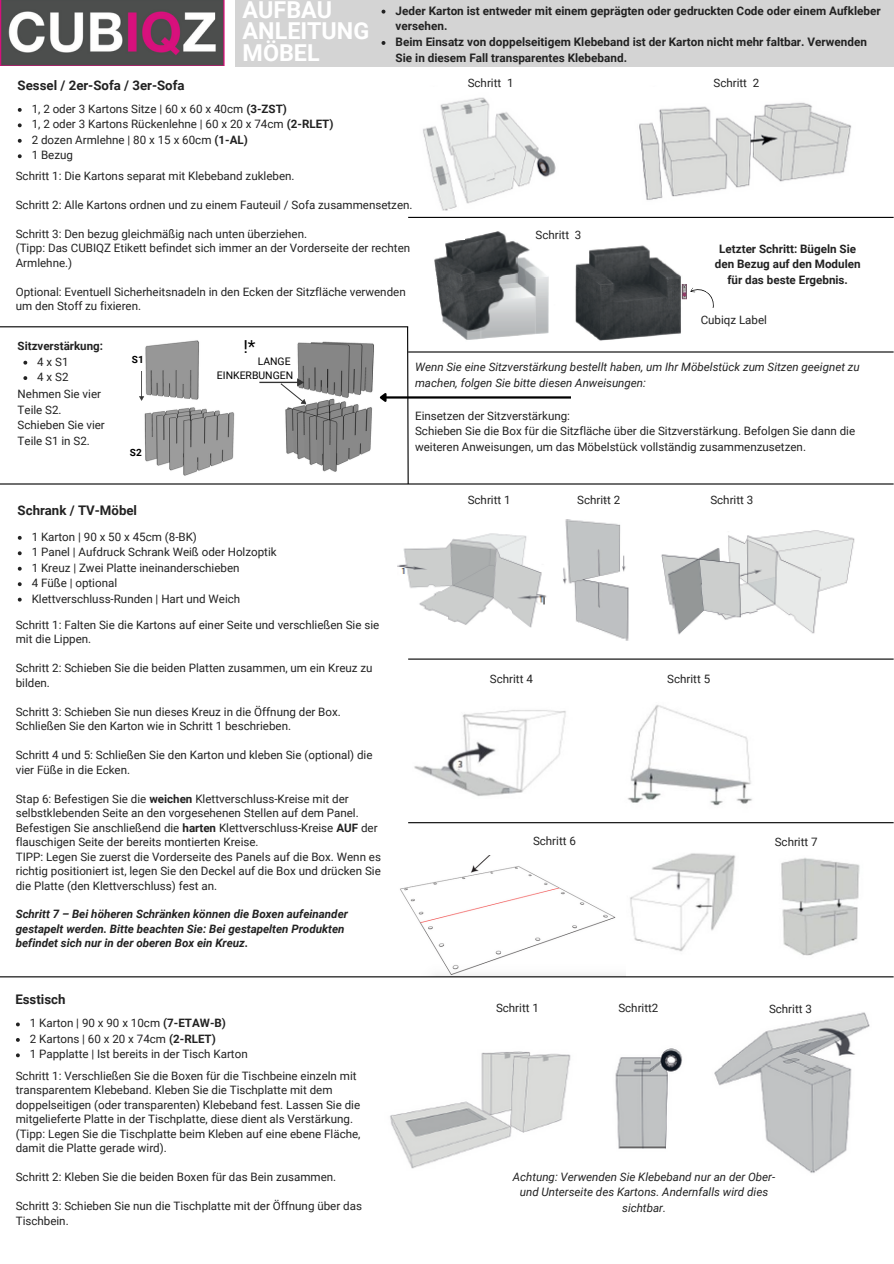
<style>
.page{position:relative;width:894px;height:1264px;background:#fff}
.page>*{position:absolute;margin:0;border:0;box-sizing:border-box;transform-origin:0 0}
.t1{font:700 23.25px/21.3px "Roboto";color:#fff}
.t2{font:17.85px "Roboto";color:#000}
.t3{font:700 13.2px "Roboto";color:#222}
.t4{font:700 11.7px/15.9px "Roboto";color:#222}
.t5{font:11.55px/14.5px "Roboto";color:#222}
.t6{font:italic 11.55px/15.5px "Roboto";color:#222;text-align:center}
.t7{font:italic 700 11.55px/14.5px "Roboto";color:#222}
.t8{font:700 11.55px "Roboto";color:#222}
.t9{font:10.5px "Roboto";color:#000}
.t10{font:700 10.05px "Roboto";color:#000}
.s1{font-weight:700}
</style>
<div class="page">
<div style="left:235px;top:0;width:658px;height:66px;background:#d4d4d4"></div>
<img style="left:0;top:0;width:224px;height:66px">
<img style="left:390px;top:1012px;width:480px;height:161px">
<img style="left:423px;top:97px;width:429px;height:114px">
<img style="left:434px;top:231px;width:253px;height:110px">
<img style="left:434px;top:231px;width:30px;height:9px">
<svg style="left:690px;top:287px;width:24px;height:21px"></svg>
<img style="left:562px;top:484px;width:52px;height:17px">
<img style="left:414px;top:710px;width:152px;height:86px">
<img style="left:627px;top:705px;width:125px;height:101px">
<img style="left:781px;top:858px;width:79px;height:98px">
<img style="left:630px;top:853px;width:106px;height:99px">
<img style="left:400px;top:856px;width:225px;height:120px">
<img style="left:397px;top:533px;width:150px;height:95px">
<img style="left:563px;top:519px;width:292px;height:122px">
<img style="left:563px;top:605px;width:8px;height:22px">
<hr style="left:408px;top:217px;width:485px;height:1px;background:#000">
<hr style="left:408px;top:658px;width:485px;height:1px;background:#000">
<hr style="left:0;top:483px;width:893px;height:1px;background:#000">
<hr style="left:408px;top:822px;width:485px;height:1px;background:#000">
<hr style="left:0;top:976px;width:893px;height:1px;background:#000">
<img style="left:144px;top:340px;width:91px;height:136px">
<svg style="left:139px;top:371px;width:5px;height:30px"></svg>
<img style="left:285px;top:341px;width:89px;height:131px">
<svg style="left:259px;top:378px;width:49px;height:28px"></svg>
<hr style="left:408px;top:351px;width:485px;height:1px;background:#000">
<svg style="left:18px;top:536px;width:4px;height:4px"></svg>
<svg style="left:18px;top:551px;width:4px;height:4px"></svg>
<svg style="left:18px;top:567px;width:4px;height:3px"></svg>
<svg style="left:18px;top:582px;width:4px;height:4px"></svg>
<svg style="left:18px;top:597px;width:4px;height:4px"></svg>
<svg style="left:18px;top:108px;width:4px;height:4px"></svg>
<svg style="left:18px;top:123px;width:4px;height:4px"></svg>
<svg style="left:18px;top:139px;width:4px;height:4px"></svg>
<svg style="left:18px;top:154px;width:4px;height:4px"></svg>
<svg style="left:16px;top:1022px;width:4px;height:4px"></svg>
<svg style="left:16px;top:1038px;width:4px;height:3px"></svg>
<svg style="left:16px;top:1053px;width:4px;height:4px"></svg>
<svg style="left:381px;top:10px;width:4px;height:4px"></svg>
<svg style="left:381px;top:41px;width:4px;height:4px"></svg>
<svg style="left:23px;top:361px;width:4px;height:3px"></svg>
<svg style="left:23px;top:376px;width:4px;height:4px"></svg>
<hr style="left:0;top:326px;width:408px;height:1px;background:#000">
<svg style="left:406px;top:326px;width:3px;height:159px"></svg>
<hr style="left:386px;top:396px;width:185px;height:2px;background:#000">
<svg style="left:379px;top:393px;width:9px;height:9px"></svg>
<p class="t3" style="left:18px;top:78px;width:168px">Sessel / 2er-Sofa / 3er-Sofa</p>
<p class="t1" style="left:242px;top:-1px;width:128px">AUFBAU<br>ANLEITUNG<br>MÖBEL</p>
<p class="t5" style="left:32px;top:102px;width:257px">1, 2 oder 3 Kartons Sitze | 60 x 60 x 40cm <span class="s1">(3-ZST)</span></p>
<p class="t5" style="left:32px;top:117px;width:303px">1, 2 oder 3 Kartons Rückenlehne | 60 x 20 x 74cm <span class="s1">(2-RLET)</span></p>
<p class="t5" style="left:32px;top:132px;width:218px">2 dozen Armlehne | 80 x 15 x 60cm <span class="s1">(1-AL)</span></p>
<p class="t5" style="left:32px;top:148px;width:43px">1 Bezug</p>
<h5 class="t4" style="left:395px;top:3px;width:486px">Jeder Karton ist entweder mit einem geprägten oder gedruckten Code oder einem Aufkleber versehen.</h5>
<h3 class="t4" style="left:395px;top:34px;width:472px">Beim Einsatz von doppelseitigem Klebeband ist der Karton nicht mehr faltbar. Verwenden<br>Sie in diesem Fall transparentes Klebeband.</h3>
<h4 class="t5" style="left:467px;top:76px;width:47px">Schritt 1</h4>
<p class="t5" style="left:713px;top:76px;width:47px">Schritt 2</p>
<h4 class="t5" style="left:16px;top:169px;width:280px">Schritt 1: Die Kartons separat mit Klebeband zukleben.</h4>
<h4 class="t5" style="left:16px;top:198px;width:398px">Schritt 2: Alle Kartons ordnen und zu einem Fauteuil / Sofa zusammensetzen.</h4>
<h4 class="t5" style="left:16px;top:227px;width:396px">Schritt 3: Den bezug gleichmäßig nach unten überziehen.<br>(Tipp: Das CUBIQZ Etikett befindet sich immer an der Vorderseite der rechten<br>Armlehne.)</h4>
<h4 class="t5" style="left:16px;top:285px;width:391px">Optional: Eventuell Sicherheitsnadeln in den Ecken der Sitzfläche verwenden um den Stoff zu fixieren.</h4>
<p class="t5" style="left:535px;top:228px;width:47px">Schritt 3</p>
<p class="t4" style="left:714px;top:240px;width:147px;text-align:center">Letzter Schritt: Bügeln Sie den Bezug auf den Modulen für das beste Ergebnis.</p>
<p class="t5" style="left:700px;top:313px;width:68px">Cubiqz Label</p>
<p class="t8" style="left:18px;top:339px;width:87px">Sitzverstärkung:</p>
<p class="t5" style="left:37px;top:354px;width:33px">4 x S1</p>
<p class="t5" style="left:37px;top:370px;width:33px">4 x S2</p>
<p class="t5" style="left:18px;top:387px;width:89px;line-height:15.5px">Nehmen Sie vier<br>Teile S2.<br>Schieben Sie vier<br>Teile S1 in S2.</p>
<p class="t10" style="left:132px;top:354px;width:13px">S1</p>
<h1 class="t10" style="left:130px;top:447px;width:13px">S2</h1>
<p class="t3" style="left:18px;top:502px;width:121px">Schrank / TV-Möbel</p>
<h2 class="t2" style="left:243px;top:337px;width:14px">!*</h2>
<h4 class="t9" style="left:258px;top:355px;width:34px">LANGE</h4>
<h4 class="t9" style="left:217px;top:369px;width:78px">EINKERBUNGEN</h4>
<p class="t5" style="left:32px;top:529px;width:167px">1 Karton | 90 x 50 x 45cm (8-BK)</p>
<p class="t5" style="left:32px;top:545px;width:246px">1 Panel | Aufdruck Schrank Weiß oder Holzoptik</p>
<p class="t5" style="left:32px;top:560px;width:209px">1 Kreuz | Zwei Platte ineinanderschieben</p>
<p class="t5" style="left:32px;top:576px;width:87px">4 Füße | optional</p>
<p class="t5" style="left:32px;top:591px;width:210px">Klettverschluss-Runden | Hart und Weich</p>
<p class="t5" style="left:16px;top:617px;width:365px">Schritt 1: Falten Sie die Kartons auf einer Seite und verschließen Sie sie mit die Lippen.</p>
<p class="t5" style="left:16px;top:661px;width:358px">Schritt 2: Schieben Sie die beiden Platten zusammen, um ein Kreuz zu bilden.</p>
<p class="t5" style="left:16px;top:704px;width:326px">Schritt 3: Schieben Sie nun dieses Kreuz in die Öffnung der Box.<br>Schließen Sie den Karton wie in Schritt 1 beschrieben.</p>
<h4 class="t5" style="left:16px;top:748px;width:358px">Schritt 4 und 5: Schließen Sie den Karton und kleben Sie (optional) die vier Füße in die Ecken.</h4>
<h4 class="t5" style="left:16px;top:791px;width:366px">Stap 6: Befestigen Sie die <span class="s1">weichen</span> Klettverschluss-Kreise mit der selbstklebenden Seite an den vorgesehenen Stellen auf dem Panel.<br>Befestigen Sie anschließend die <span class="s1">harten</span> Klettverschluss-Kreise <span class="s1">AUF</span> der flauschigen Seite der bereits montierten Kreise.<br>TIPP: Legen Sie zuerst die Vorderseite des Panels auf die Box. Wenn es richtig positioniert ist, legen Sie den Deckel auf die Box und drücken Sie die Platte (den Klettverschluss) fest an.</h4>
<p class="t7" style="left:16px;top:907px;width:333px">Schritt 7 – Bei höheren Schränken können die Boxen aufeinander gestapelt werden. Bitte beachten Sie: Bei gestapelten Produkten befindet sich nur in der oberen Box ein Kreuz.</p>
<p class="t3" style="left:15px;top:991px;width:52px">Esstisch</p>
<h5 class="t5" style="left:30px;top:1016px;width:197px">1 Karton | 90 x 90 x 10cm <span class="s1">(7-ETAW-B)</span></h5>
<p class="t5" style="left:30px;top:1031px;width:187px">2 Kartons | 60 x 20 x 74cm <span class="s1">(2-RLET)</span></p>
<p class="t5" style="left:30px;top:1047px;width:219px">1 Papplatte | Ist bereits in der Tisch Karton</p>
<h4 class="t5" style="left:16px;top:1068px;width:346px">Schritt 1: Verschließen Sie die Boxen für die Tischbeine einzeln mit transparentem Klebeband. Kleben Sie die Tischplatte mit dem doppelseitigen (oder transparenten) Klebeband fest. Lassen Sie die mitgelieferte Platte in der Tischplatte, diese dient als Verstärkung. (Tipp: Legen Sie die Tischplatte beim Kleben auf eine ebene Fläche, damit die Platte gerade wird).</h4>
<h3 class="t5" style="left:16px;top:1169px;width:322px">Schritt 2: Kleben Sie die beiden Boxen für das Bein zusammen.</h3>
<p class="t5" style="left:16px;top:1198px;width:347px">Schritt 3: Schieben Sie nun die Tischplatte mit der Öffnung über das<br>Tischbein.</p>
<p class="t6" style="left:415px;top:360px;width:446px;text-align:left">Wenn Sie eine Sitzverstärkung bestellt haben, um Ihr Möbelstück zum Sitzen geeignet zu machen, folgen Sie bitte diesen Anweisungen:</p>
<p class="t5" style="left:415px;top:408px;width:441px;line-height:15.5px">Einsetzen der Sitzverstärkung:<br>Schieben Sie die Box für die Sitzfläche über die Sitzverstärkung. Befolgen Sie dann die weiteren Anweisungen, um das Möbelstück vollständig zusammenzusetzen.</p>
<h4 class="t5" style="left:467px;top:492px;width:44px">Schritt 1</h4>
<h4 class="t5" style="left:577px;top:492px;width:44px">Schritt 2</h4>
<p class="t5" style="left:710px;top:492px;width:44px">Schritt 3</p>
<p class="t5" style="left:489px;top:672px;width:44px">Schritt 4</p>
<h4 class="t5" style="left:533px;top:834px;width:44px">Schritt 6</h4>
<p class="t5" style="left:667px;top:672px;width:44px">Schritt 5</p>
<p class="t5" style="left:774px;top:834px;width:44px">Schritt 7</p>
<h4 class="t5" style="left:496px;top:1001px;width:44px">Schritt 1</h4>
<p class="t5" style="left:618px;top:1001px;width:42px">Schritt2</p>
<h2 class="t5" style="left:768px;top:1001px;width:44px">Schritt 3</h2>
<p class="t6" style="left:512px;top:1169px;width:264px">Achtung: Verwenden Sie Klebeband nur an der Ober&shy;und Unterseite des Kartons. Andernfalls wird dies sichtbar.</p>
</div>
